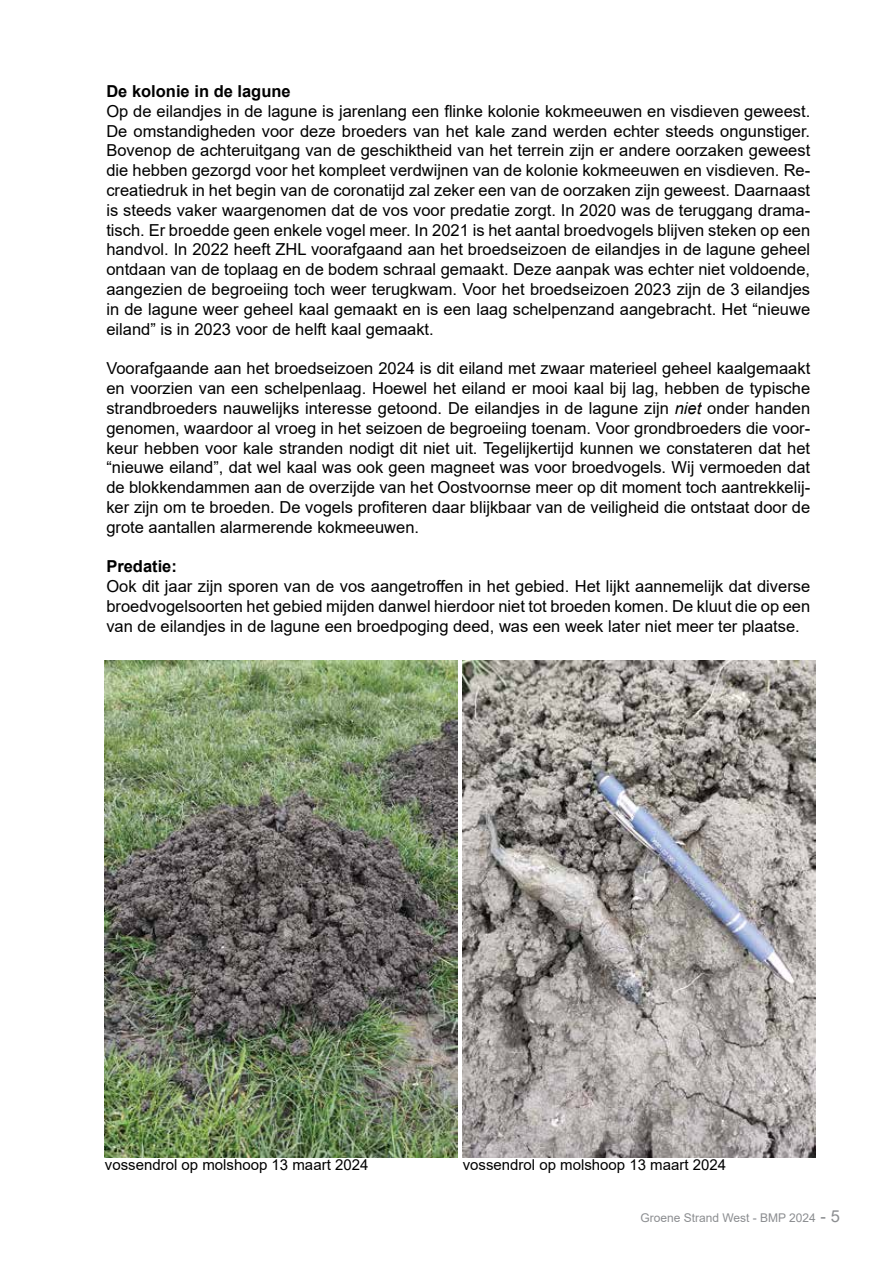
<style>
.page{position:relative;width:893px;height:1263px;background:#fff}
.page>*{position:absolute;margin:0;border:0;box-sizing:border-box;transform-origin:0 0}
.t1{font:16.5px/19.8px "Arial";color:#000;text-align:justify}
.t2{font:700 16.5px "Arial";color:#000}
.t3{font:15px "Arial";color:#000}
.t4{font:12px "Arial";color:#8c8e91}
.s1{font-style:italic}
.s2{font-size:16.5px}
</style>
<div class="page">
<img style="left:105px;top:660px;width:353px;height:498px">
<img style="left:463px;top:660px;width:352px;height:498px">
<p class="t2" style="left:106px;top:80px;width:186px">De kolonie in de lagune</p>
<p class="t1" style="left:106px;top:101px;width:705px">Op de eilandjes in de lagune is jarenlang een flinke kolonie kokmeeuwen en visdieven geweest.<br>De omstandigheden voor deze broeders van het kale zand werden echter steeds ongunstiger.<br>Bovenop de achteruitgang van de geschiktheid van het terrein zijn er andere oorzaken geweest die hebben gezorgd voor het kompleet verdwijnen van de kolonie kokmeeuwen en visdieven. Re&shy;creatiedruk in het begin van de coronatijd zal zeker een van de oorzaken zijn geweest. Daarnaast is steeds vaker waargenomen dat de vos voor predatie zorgt. In 2020 was de teruggang drama&shy;tisch. Er broedde geen enkele vogel meer. In 2021 is het aantal broedvogels blijven steken op een handvol. In 2022 heeft ZHL voorafgaand aan het broedseizoen de eilandjes in de lagune geheel ontdaan van de toplaag en de bodem schraal gemaakt. Deze aanpak was echter niet voldoende, aangezien de begroeiing toch weer terugkwam. Voor het broedseizoen 2023 zijn de 3 eilandjes in de lagune weer geheel kaal gemaakt en is een laag schelpenzand aangebracht. Het “nieuwe eiland” is in 2023 voor de helft kaal gemaakt.</p>
<p class="t1" style="left:106px;top:358px;width:705px">Voorafgaande aan het broedseizoen 2024 is dit eiland met zwaar materieel geheel kaalgemaakt en voorzien van een schelpenlaag. Hoewel het eiland er mooi kaal bij lag, hebben de typische strandbroeders nauwelijks interesse getoond. De eilandjes in de lagune zijn <span class="s1">niet</span> onder handen genomen, waardoor al vroeg in het seizoen de begroeiing toenam. Voor grondbroeders die voor&shy;keur hebben voor kale stranden nodigt dit niet uit. Tegelijkertijd kunnen we constateren dat het “nieuwe eiland”, dat wel kaal was ook geen magneet was voor broedvogels. Wij vermoeden dat de blokkendammen aan de overzijde van het Oostvoornse meer op dit moment toch aantrekkelij&shy;ker zijn om te broeden. De vogels profiteren daar blijkbaar van de veiligheid die ontstaat door de grote aantallen alarmerende kokmeeuwen.</p>
<p class="t2" style="left:106px;top:555px;width:72px">Predatie:</p>
<p class="t1" style="left:106px;top:576px;width:705px">Ook dit jaar zijn sporen van de vos aangetroffen in het gebied. Het lijkt aannemelijk dat diverse broedvogelsoorten het gebied mijden danwel hierdoor niet tot broeden komen. De kluut die op een van de eilandjes in de lagune een broedpoging deed, was een week later niet meer ter plaatse.</p>
<p class="t3" style="left:105px;top:1154px;width:265px">vossendrol op molshoop 13 maart 2024</p>
<p class="t3" style="left:463px;top:1154px;width:265px">vossendrol op molshoop 13 maart 2024</p>
<p class="t4" style="left:640px;top:1209px;width:201px">Groene Strand West - BMP 2024 <span class="s2">- 5</span></p>
</div>
